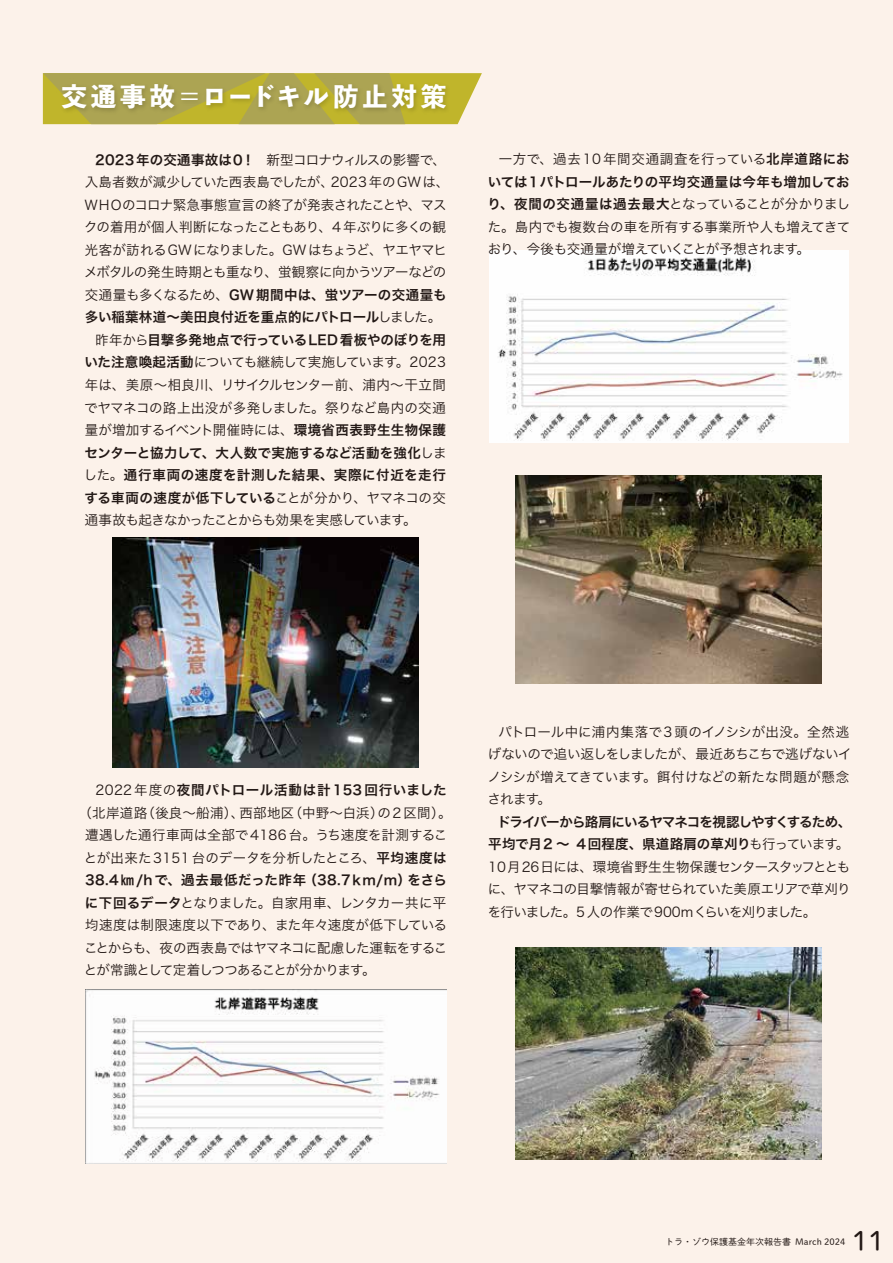
<style>
.page{position:relative;width:893px;height:1263px;background:#fcf2ea}
.page>*{position:absolute;margin:0;border:0;box-sizing:border-box;transform-origin:0 0}
.t1{font:27px "DNP Shuei M Go Std L";color:#221815}
.t2{font:800 25.5px "Toppan Bunkyu Midashi Gothic Std N";letter-spacing:.15em;color:#fff}
.t3{font:13.5px/22.5px "Hira Kaku Pro N W3";letter-spacing:-.02em;color:#221815;text-align:justify}
.t4{font:13.5px/22.5px "Hira Kaku Pro N W6";letter-spacing:.01em;color:#221815;text-align:justify}
.t5{font:13.5px/22.5px "Hira Kaku Pro N W3";letter-spacing:-.04em;color:#221815;text-align:center}
.t6{font:13.5px/22.5px "Hira Kaku Pro N W3";letter-spacing:.025em;color:#221815;text-align:center}
.t7{font:13.5px/22.5px "Hira Kaku Pro N W6";letter-spacing:-.05em;color:#221815;text-align:right}
.t8{font:13.5px "Hira Kaku Pro N W6";letter-spacing:.05em;color:#221815}
.t9{font:13.5px "Hira Kaku Pro N W6";letter-spacing:-.01em;color:#221815}
.t10{font:13.5px "Hira Kaku Pro N W3";letter-spacing:-.055em;color:#221815}
.t11{font:13.5px "Hira Kaku Pro N W3";letter-spacing:.05em;color:#221815}
.t12{font:8.85px "DNP Shuei M Go Std L";color:#221815}
.s1{font-family:"Hira Kaku Pro N W6"}
.s2{font-family:"Hira Kaku Pro N W3"}
</style>
<div class="page">
<img style="left:489px;top:251px;width:360px;height:191px">
<svg style="left:43px;top:73px;width:439px;height:51px"></svg>
<img style="left:56px;top:78px;width:410px;height:47px">
<img style="left:113px;top:538px;width:306px;height:230px">
<img style="left:85px;top:989px;width:361px;height:175px">
<img style="left:515px;top:476px;width:307px;height:207px">
<img style="left:515px;top:947px;width:307px;height:212px">
<h2 class="t2" style="left:62px;top:77px;width:386px">交通事故＝ロードキル防止対策</h2>
<p class="t5" style="left:84px;top:148px;width:367px"><span class="s1">2023年の交通事故は０！</span>　新型コロナウィルスの影響で、入島者数が減少していた西表島でしたが、2023年のGWは、ＷＨＯのコロナ緊急事態宣言の終了が発表されたことや、マスクの着用が個人判断になったこともあり、4 年ぶりに多くの観光客が訪れるGWになりました。GWはちょうど、ヤエヤマヒメボタルの発生時期とも重なり、蛍観察に向かうツアーなどの</p>
<p class="t4" style="left:85px;top:283px;width:363px"><span class="s2">交通量も多くなるため、</span>GW期間中は、蛍ツアーの交通量も</p>
<p class="t4" style="left:85px;top:306px;width:358px">多い稲葉林道～美田良付近を重点的にパトロール<span class="s2">しました。</span></p>
<p class="t4" style="left:95px;top:328px;width:352px"><span class="s2">昨年から</span>目撃多発地点で行っているLED看板やのぼりを用</p>
<p class="t3" style="left:84px;top:350px;width:363px"><span class="s1">いた注意喚起活動</span>についても継続して実施しています。2023年は、美原～相良川、リサイクルセンター前、浦内～干立間でヤマネコの路上出没が多発しました。祭りなど島内の交通量が増加するイベント開催時には、<span class="s1">環境省西表野生生物保護</span></p>
<p class="t4" style="left:84px;top:441px;width:364px">センターと協力して、大人数で実施するなど活動を強化<span class="s2">しました。</span>通行車両の速度を計測した結果、実際に付近を走行する車両の速度が低下している<span class="s2">ことが分かり、ヤマネコの交</span></p>
<p class="t10" style="left:85px;top:508px;width:333px">通事故も起きなかったことからも効果を実感しています。</p>
<p class="t11" style="left:499px;top:147px;width:352px">一方で、過去10年間交通調査を行っている<span class="s1">北岸道路にお</span></p>
<p class="t9" style="left:488px;top:169px;width:363px">いては１パトロールあたりの平均交通量は今年も増加してお</p>
<p class="t3" style="left:487px;top:192px;width:364px"><span class="s1">り、夜間の交通量は過去最大</span>となっていることが分かりました。島内でも複数台の車を所有する事業所や人も増えてきており、今後も交通量が増えていくことが予想されます。</p>
<p class="t8" style="left:96px;top:778px;width:353px"><span class="s2">2022年度の</span>夜間パトロール活動は計 153回行いました</p>
<p class="t6" style="left:78px;top:800px;width:375px">（北岸道路（後良～船浦）、西部地区（中野～白浜）の2区間）。遭遇した通行車両は全部で4186台。うち速度を計測することが出来た3151台のデータを分析したところ、<span class="s1">平均速度は</span></p>
<p class="t4" style="left:85px;top:868px;width:363px">38.4㎞ /hで、過去最低だった昨年（38.7ｋｍ/ｍ）をさら</p>
<p class="t3" style="left:84px;top:890px;width:365px"><span class="s1">に下回るデータ</span>となりました。自家用車、レンタカー共に平均速度は制限速度以下であり、また年々速度が低下していることからも、夜の西表島ではヤマネコに配慮した運転をすることが常識として定着しつつあることが分かります。</p>
<p class="t3" style="left:487px;top:719px;width:366px;text-align:left;text-indent:11px">パトロール中に浦内集落で3頭のイノシシが出没。全然逃げないので追い返しをしましたが、最近あちこちで逃げないイノシシが増えてきています。餌付けなどの新たな問題が懸念されます。</p>
<p class="t7" style="left:488px;top:810px;width:365px">ドライバーから路肩にいるヤマネコを視認しやすくするため、平均で月2 ～ 4回程度、県道路肩の草刈り<span class="s2">も行っています。</span></p>
<p class="t3" style="left:488px;top:854px;width:364px">10月26日には、環境省野生生物保護センタースタッフとともに、ヤマネコの目撃情報が寄せられていた美原エリアで草刈りを行いました。5 人の作業で900mくらいを刈りました。</p>
<p class="t12" style="left:665px;top:1235px;width:182px">トラ・ゾウ保護基金年次報告書 March 2024</p>
<h1 class="t1" style="left:852px;top:1221px;width:34px">11</h1>
</div>
